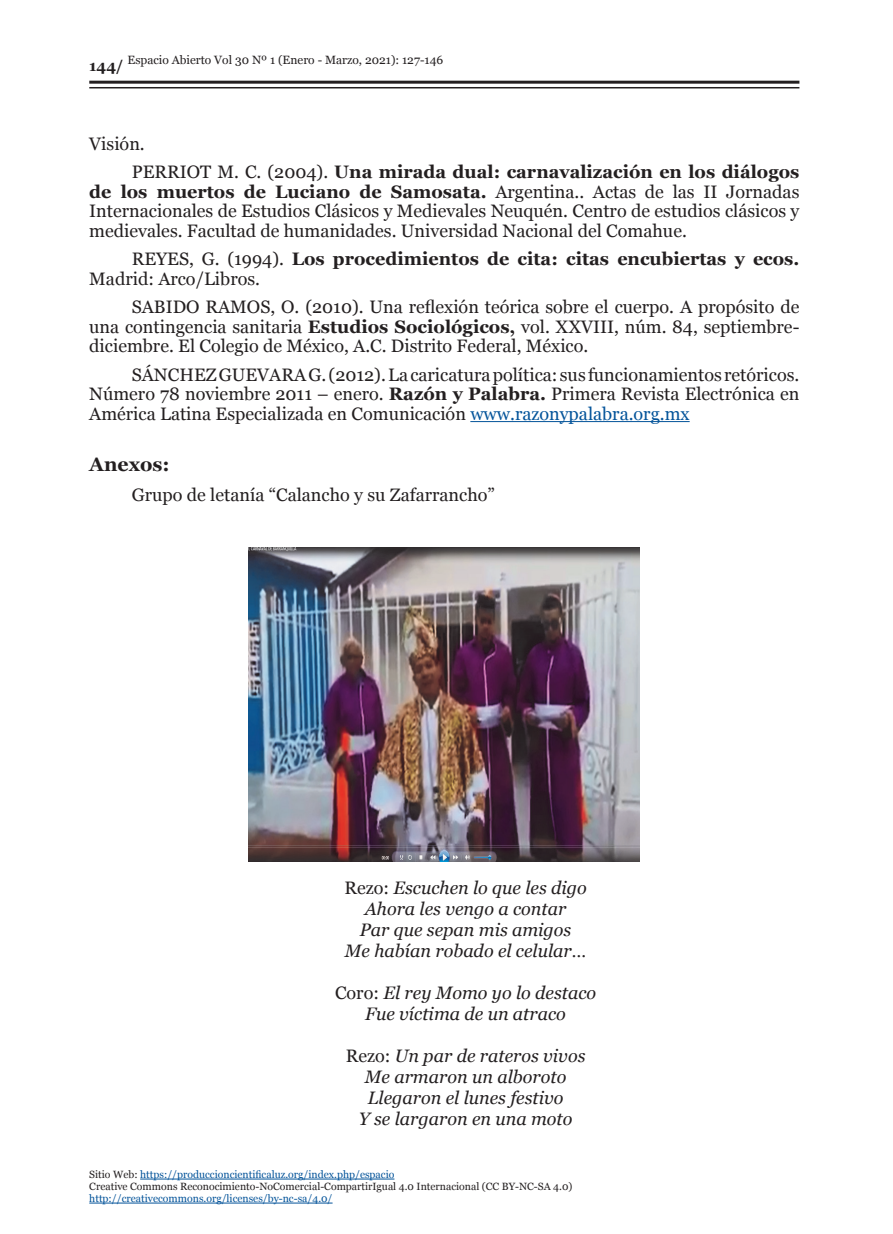
<style>
.page{position:relative;width:893px;height:1234px;background:#fff}
.page>*{position:absolute;margin:0;border:0;box-sizing:border-box;transform-origin:0 0}
.t1{font:700 19.5px "Georgia";color:#231f20}
.t2{font:18px/19.5px "Georgia";color:#231f20;text-align:justify}
.t3{font:italic 18px/21px "Georgia";color:#231f20;text-align:center}
.t4{font:700 18px/28.5px "Georgia";color:#231f20}
.t5{font:700 15px "Georgia";color:#231f20}
.t6{font:12px "Georgia";color:#231f20}
.t7{font:10.5px/12px "Georgia";color:#231f20}
.t8{font:10.5px "Georgia";color:#04549a}
.s1{font-weight:400}
.s2{font-weight:700}
.s3{color:#04549a}
.s4{font-style:normal}
</style>
<div class="page">
<hr style="left:89px;top:81px;width:710px;height:3px;background:#231f20">
<hr style="left:89px;top:87px;width:710px;height:1px;background:#231f20">
<hr style="left:140px;top:1178px;width:254px;height:1px;background:#04549a">
<hr style="left:89px;top:1202px;width:244px;height:1px;background:#04549a">
<hr style="left:470px;top:421px;width:220px;height:1px;background:#04549a">
<img style="left:249px;top:547px;width:391px;height:313px">
<p class="t6" style="left:128px;top:53px;width:317px">Espacio Abierto Vol 30 Nº 1 (Enero - Marzo, 2021): 127-146</p>
<p class="t5" style="left:89px;top:56px;width:35px">144/</p>
<p class="t4" style="left:132px;top:129px;width:669px;text-indent:-43px"><span class="s1">Visión.<br>PERRIOT M. C. (2004).</span> Una mirada dual: carnavalización en los diálogos</p>
<p class="t2" style="left:89px;top:182px;width:712px"><span class="s2">de los muertos de Luciano de Samosata.</span> Argentina.. Actas de las II Jornadas Internacionales de Estudios Clásicos y Medievales Neuquén. Centro de estudios clásicos y medievales. Facultad de humanidades. Universidad Nacional del Comahue.</p>
<p class="t4" style="left:89px;top:249px;width:712px;line-height:19.5px;text-indent:43px"><span class="s1">REYES, G. (1994).</span> Los procedimientos de cita: citas encubiertas y ecos.<br><span class="s1">Madrid: Arco/Libros.</span></p>
<p class="t2" style="left:89px;top:298px;width:712px;text-indent:43px">SABIDO RAMOS, O. (2010). Una reflexión teórica sobre el cuerpo. A propósito de una contingencia sanitaria <span class="s2">Estudios Sociológicos,</span> vol. XXVIII, núm. 84, septiembre&shy;diciembre. El Colegio de México, A.C. Distrito Federal, México.</p>
<p class="t2" style="left:89px;top:365px;width:712px;text-indent:43px">SÁNCHEZ GUEVARA G. (2012). La caricatura política: sus funcionamientos retóricos.<br>Número 78 noviembre 2011 – enero. <span class="s2">Razón y Palabra.</span> Primera Revista Electrónica en América Latina Especializada en Comunicación <span class="s3">www.razonypalabra.org.mx</span></p>
<p class="t1" style="left:89px;top:452px;width:82px">Anexos:</p>
<p class="t2" style="left:132px;top:485px;width:365px">Grupo de letanía “Calancho y su Zafarrancho”</p>
<p class="t3" style="left:344px;top:877px;width:244px"><span class="s4">Rezo:</span> Escuchen lo que les digo<br>Ahora les vengo a contar<br>Par que sepan mis amigos<br>Me habían robado el celular…</p>
<p class="t3" style="left:335px;top:982px;width:263px"><span class="s4">Coro:</span> El rey Momo yo lo destaco<br>Fue víctima de un atraco</p>
<p class="t3" style="left:346px;top:1045px;width:241px"><span class="s4">Rezo:</span> Un par de rateros vivos<br>Me armaron un alboroto<br>Llegaron el lunes festivo<br>Y se largaron en una moto</p>
<p class="t7" style="left:89px;top:1168px;width:485px">Sitio Web: <span class="s3">https://produccioncientificaluz.org/index.php/espacio<br></span>Creative Commons Reconocimiento-NoComercial-CompartirIgual 4.0 Internacional (CC BY-NC-SA 4.0)</p>
<p class="t8" style="left:89px;top:1191px;width:245px">http://creativecommons.org/licenses/by-nc-sa/4.0/</p>
</div>
